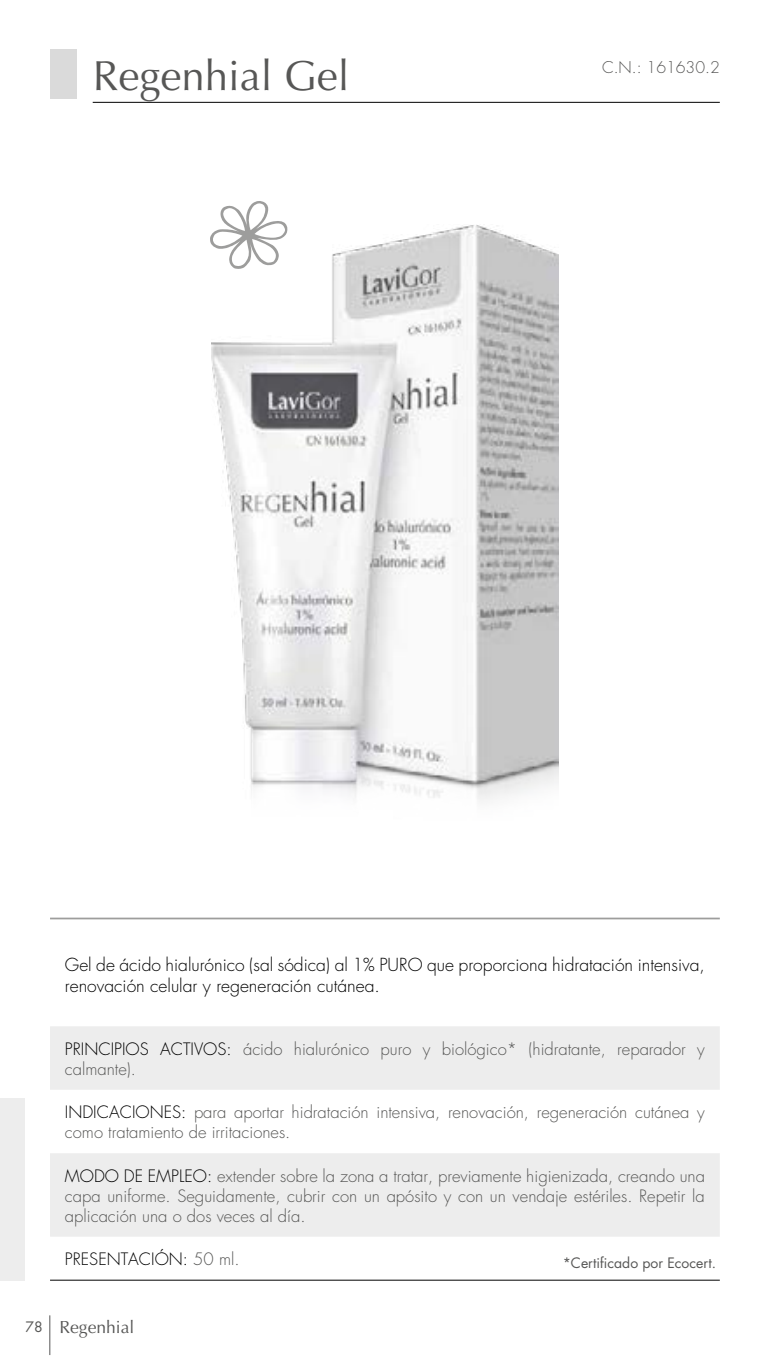
<style>
.page{position:relative;width:769px;height:1365px;background:#fff}
.page>*{position:absolute;margin:0;border:0;box-sizing:border-box;transform-origin:0 0}
.t1{font:42px "Optima LT Std";color:#575756}
.t2{font:300 17.5px/21px "Futura Std";color:#000}
.t3{font:17.5px "Optima LT Std";color:#575756}
.t4{font:300 16.62px/19.9px "Futura Std";color:#575756}
.t5{font:300 16.62px "Futura Std";color:#000}
.t6{font:300 15.75px "Futura Std";color:#575756}
.t7{font:14px "Futura Std";color:#575756}
.s1{color:#000}
.s2{color:#575756}
</style>
<div class="page">
<hr style="left:50px;top:1315px;width:1px;height:39px;background:#575756">
<svg style="left:50px;top:1026px;width:670px;height:210px;fill:#ededed"></svg>
<hr style="left:50px;top:1279px;width:670px;height:1px;background:#000">
<hr style="left:50px;top:917px;width:670px;height:2px;background:#9d9d9c">
<svg style="left:210px;top:201px;width:77px;height:42px"></svg>
<div style="left:50px;top:50px;width:27px;height:49px;background:#dadada"></div>
<hr style="left:93px;top:102px;width:627px;height:1px;background:#000">
<img style="left:211px;top:225px;width:348px;height:576px">
<div style="left:0;top:1097px;width:24px;height:183px;background:#ededed"></div>
<h1 class="t1" style="left:93px;top:52px;width:258px">Regenhial Gel</h1>
<p class="t6" style="left:602px;top:57px;width:119px">C.N.: 161630.2</p>
<p class="t7" style="left:25px;top:1317px;width:19px">78</p>
<p class="t2" style="left:65px;top:954px;width:641px">Gel de ácido hialurónico (sal sódica) al 1% PURO que proporciona hidratación intensiva, renovación celular y regeneración cutánea.</p>
<p class="t4" style="left:65px;top:1039px;width:641px"><span class="s1">PRINCIPIOS ACTIVOS:</span> ácido hialurónico puro y biológico* (hidratante, reparador y calmante).</p>
<p class="t4" style="left:65px;top:1102px;width:641px"><span class="s1">INDICACIONES:</span> para aportar hidratación intensiva, renovación, regeneración cutánea y como tratamiento de irritaciones.</p>
<p class="t4" style="left:65px;top:1166px;width:641px;text-align:justify"><span class="s1">MODO DE EMPLEO:</span> extender sobre la zona a tratar, previamente higienizada, creando una capa uniforme. Seguidamente, cubrir con un apósito y con un vendaje estériles. Repetir la aplicación una o dos veces al día.</p>
<p class="t5" style="left:65px;top:1248px;width:176px">PRESENTACIÓN: <span class="s2">50 ml.</span></p>
<p class="t7" style="left:563px;top:1253px;width:155px">*Certificado por Ecocert.</p>
<p class="t3" style="left:60px;top:1316px;width:76px">Regenhial</p>
</div>
